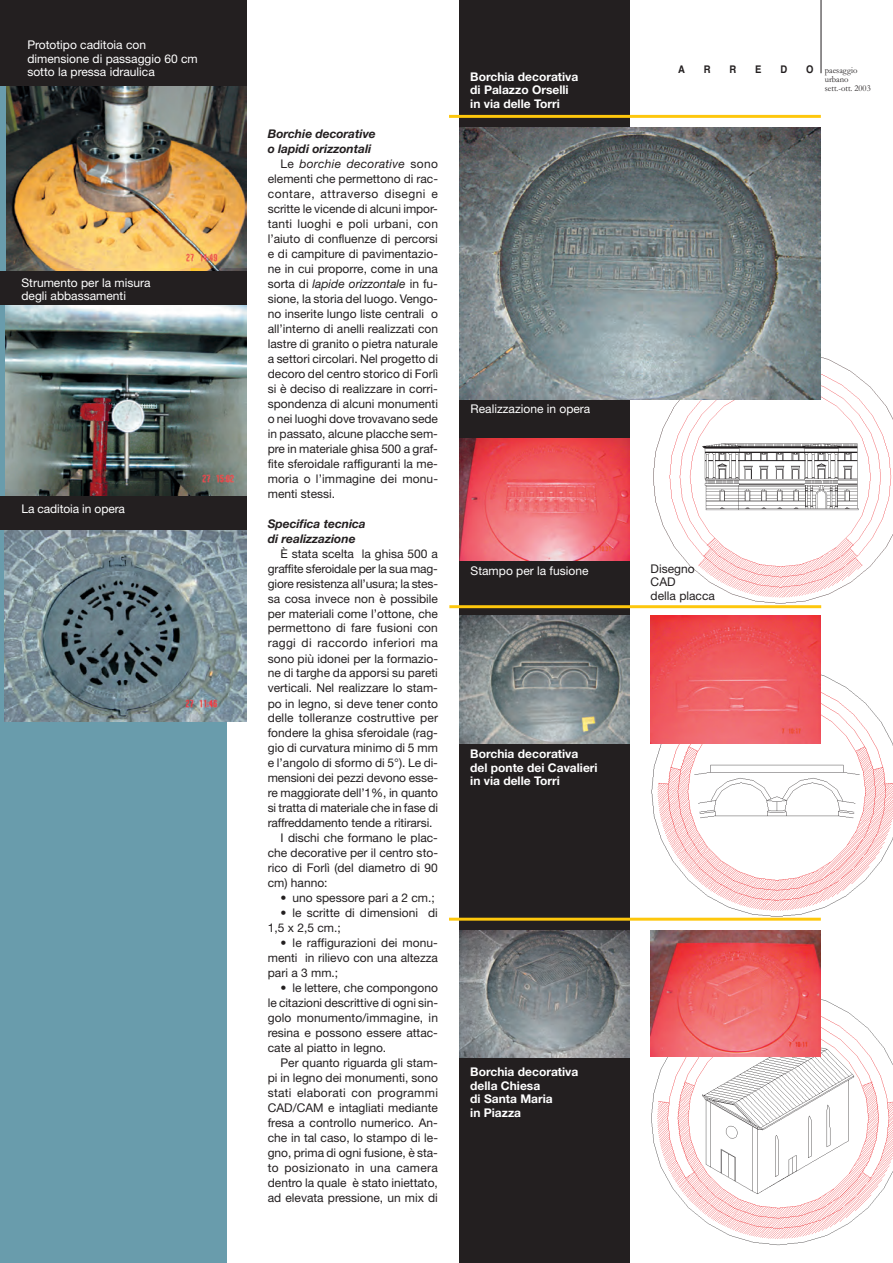
<style>
.page{position:relative;width:893px;height:1263px;background:#fff}
.page>*{position:absolute;margin:0;border:0;box-sizing:border-box;transform-origin:0 0}
.t1{font:12px/15px "Helvetica Neue";color:#231f20;text-align:justify}
.t2{font:12px/13.5px "Helvetica Neue";color:#fff}
.t3{font:700 12px/13.5px "Helvetica Neue";color:#fff}
.t4{font:italic 700 12px/15px "Helvetica Neue";color:#231f20}
.t5{font:italic 12px "Helvetica Neue";letter-spacing:.01em;color:#231f20}
.t6{font:12px "Helvetica Neue";letter-spacing:.04em;color:#231f20}
.t7{font:12px "Helvetica Neue";letter-spacing:.02em;color:#231f20}
.t8{font:12px "Helvetica Neue";letter-spacing:.025em;color:#231f20}
.t9{font:700 10.5px "Helvetica";color:#231f20;scale:.9 1}
.t10{font:9px/9px "Garamond";color:#231f20;scale:.96 1}
.s1{font-style:normal}
</style>
<div class="page">
<hr style="left:820px;top:0;width:1px;height:73px;background:#231f20">
<div style="left:459px;top:0;width:170px;height:1263px;background:#231f20"></div>
<img style="left:651px;top:991px;width:241px;height:255px">
<img style="left:653px;top:350px;width:239px;height:256px">
<div style="left:0;top:204px;width:226px;height:1059px;background:#699cac"></div>
<svg style="left:0;top:85px;width:195px;height:478px"></svg>
<img style="left:6px;top:85px;width:240px;height:186px">
<img style="left:6px;top:304px;width:240px;height:192px">
<img style="left:5px;top:530px;width:241px;height:192px">
<div style="left:0;top:271px;width:246px;height:33px;background:#231f20"></div>
<div style="left:0;top:0;width:246px;height:85px;background:#231f20"></div>
<img style="left:459px;top:128px;width:361px;height:272px">
<img style="left:459px;top:438px;width:170px;height:123px">
<img style="left:650px;top:666px;width:242px;height:255px">
<img style="left:459px;top:615px;width:170px;height:128px">
<img style="left:650px;top:615px;width:170px;height:128px">
<img style="left:459px;top:930px;width:170px;height:127px">
<img style="left:650px;top:930px;width:170px;height:127px">
<hr style="left:449px;top:605px;width:372px;height:3px;background:#fec70c">
<hr style="left:449px;top:918px;width:371px;height:3px;background:#fec70c">
<hr style="left:449px;top:115px;width:371px;height:3px;background:#fec70c">
<div style="left:0;top:496px;width:246px;height:33px;background:#231f20"></div>
<p class="t2" style="left:27px;top:40px;width:172px">Prototipo caditoia con dimensione di passaggio 60 cm sotto la pressa idraulica</p>
<p class="t2" style="left:21px;top:277px;width:130px">Strumento per la misura degli abbassamenti</p>
<p class="t2" style="left:21px;top:503px;width:105px">La caditoia in opera</p>
<p class="t4" style="left:268px;top:127px;width:110px">Borchie decorative</p>
<p class="t4" style="left:268px;top:142px;width:105px">o lapidi orizzontali</p>
<p class="t5" style="left:280px;top:159px;width:159px"><span class="s1">Le</span> borchie decorative <span class="s1">sono</span></p>
<p class="t1" style="left:268px;top:172px;width:172px">elementi che permettono di rac-</p>
<p class="t6" style="left:268px;top:189px;width:172px">contare, attraverso disegni e</p>
<p class="t1" style="left:268px;top:202px;width:172px">scritte le vicende di alcuni impor-</p>
<p class="t7" style="left:268px;top:219px;width:172px">tanti luoghi e poli urbani, con</p>
<p class="t1" style="left:268px;top:232px;width:172px">l’aiuto di confluenze di percorsi</p>
<p class="t1" style="left:268px;top:247px;width:172px">e di campiture di pavimentazio-</p>
<p class="t1" style="left:268px;top:262px;width:172px">ne in cui proporre, come in una</p>
<p class="t5" style="left:268px;top:279px;width:172px"><span class="s1">sorta di</span> lapide orizzontale <span class="s1">in fu-</span></p>
<p class="t1" style="left:268px;top:292px;width:172px">sione, la storia del luogo. Vengo-</p>
<p class="t1" style="left:268px;top:307px;width:172px">no inserite lungo liste centrali o</p>
<p class="t1" style="left:268px;top:322px;width:172px">all’interno di anelli realizzati con</p>
<p class="t1" style="left:268px;top:337px;width:172px">lastre di granito o pietra naturale</p>
<p class="t1" style="left:268px;top:352px;width:172px">a settori circolari. Nel progetto di</p>
<p class="t1" style="left:268px;top:367px;width:172px">decoro del centro storico di Forlì</p>
<p class="t1" style="left:268px;top:382px;width:172px">si è deciso di realizzare in corri-</p>
<p class="t1" style="left:268px;top:397px;width:172px">spondenza di alcuni monumenti</p>
<p class="t1" style="left:268px;top:412px;width:172px">o nei luoghi dove trovavano sede</p>
<p class="t1" style="left:268px;top:427px;width:172px">in passato, alcune placche sem-</p>
<p class="t1" style="left:268px;top:442px;width:172px">pre in materiale ghisa 500 a graf-</p>
<p class="t1" style="left:268px;top:457px;width:172px">fite sferoidale raffiguranti la me-</p>
<p class="t1" style="left:268px;top:472px;width:172px">moria o l’immagine dei monu-</p>
<p class="t1" style="left:268px;top:487px;width:69px">menti stessi.</p>
<p class="t4" style="left:268px;top:517px;width:99px">Specifica tecnica di realizzazione</p>
<p class="t1" style="left:280px;top:547px;width:159px">È stata scelta la ghisa 500 a</p>
<p class="t1" style="left:268px;top:562px;width:172px">graffite sferoidale per la sua mag-</p>
<p class="t1" style="left:268px;top:577px;width:172px">giore resistenza all’usura; la stes-</p>
<p class="t1" style="left:268px;top:592px;width:172px">sa cosa invece non è possibile</p>
<p class="t1" style="left:268px;top:607px;width:172px">per materiali come l’ottone, che</p>
<p class="t1" style="left:268px;top:622px;width:172px">permettono di fare fusioni con</p>
<p class="t8" style="left:268px;top:639px;width:172px">raggi di raccordo inferiori ma</p>
<p class="t1" style="left:268px;top:652px;width:172px">sono più idonei per la formazio-</p>
<p class="t1" style="left:268px;top:667px;width:172px">ne di targhe da apporsi su pareti</p>
<p class="t1" style="left:268px;top:682px;width:172px">verticali. Nel realizzare lo stam-</p>
<p class="t1" style="left:268px;top:697px;width:172px">po in legno, si deve tener conto</p>
<p class="t1" style="left:268px;top:712px;width:172px">delle tolleranze costruttive per</p>
<p class="t1" style="left:268px;top:727px;width:172px">fondere la ghisa sferoidale (rag-</p>
<p class="t1" style="left:268px;top:742px;width:172px">gio di curvatura minimo di 5 mm</p>
<p class="t1" style="left:268px;top:757px;width:172px">e l’angolo di sformo di 5°). Le di-</p>
<p class="t1" style="left:268px;top:772px;width:172px">mensioni dei pezzi devono esse-</p>
<p class="t1" style="left:268px;top:787px;width:172px">re maggiorate dell’1%, in quanto</p>
<p class="t1" style="left:268px;top:802px;width:172px">si tratta di materiale che in fase di</p>
<p class="t1" style="left:268px;top:817px;width:166px">raffreddamento tende a ritirarsi.</p>
<p class="t1" style="left:280px;top:832px;width:159px">I dischi che formano le plac-</p>
<p class="t1" style="left:268px;top:847px;width:172px">che decorative per il centro sto-</p>
<p class="t1" style="left:268px;top:862px;width:172px">rico di Forlì (del diametro di 90</p>
<p class="t1" style="left:268px;top:877px;width:61px">cm) hanno:</p>
<p class="t1" style="left:280px;top:892px;width:156px">• uno spessore pari a 2 cm.;</p>
<p class="t1" style="left:268px;top:907px;width:172px;text-indent:13px">• le scritte di dimensioni di<br>1,5 x 2,5 cm.;</p>
<p class="t1" style="left:268px;top:937px;width:172px;text-indent:13px">• le raffigurazioni dei monu&shy;menti in rilievo con una altezza pari a 3 mm.;</p>
<p class="t1" style="left:268px;top:982px;width:172px;text-indent:13px">• le lettere, che compongono le citazioni descrittive di ogni sin&shy;golo monumento/immagine, in resina e possono essere attac&shy;cate al piatto in legno.</p>
<p class="t1" style="left:268px;top:1057px;width:172px;text-indent:13px">Per quanto riguarda gli stam&shy;pi in legno dei monumenti, sono stati elaborati con programmi CAD/CAM e intagliati mediante fresa a controllo numerico. An&shy;che in tal caso, lo stampo di le&shy;gno, prima di ogni fusione, è sta&shy;to posizionato in una camera dentro la quale è stato iniettato, ad elevata pressione, un mix di</p>
<p class="t3" style="left:470px;top:71px;width:110px">Borchia decorativa di Palazzo Orselli in via delle Torri</p>
<p class="t9" style="left:678px;top:66px;width:9px">A</p>
<p class="t9" style="left:703px;top:66px;width:9px">R</p>
<p class="t9" style="left:729px;top:66px;width:9px">R</p>
<p class="t9" style="left:755px;top:66px;width:9px">E</p>
<p class="t9" style="left:780px;top:66px;width:9px">D</p>
<p class="t9" style="left:806px;top:66px;width:10px">O</p>
<p class="t10" style="left:824px;top:67px;width:49px">paesaggio urbano sett.-ott. 2003</p>
<p class="t2" style="left:470px;top:403px;width:121px">Realizzazione in opera</p>
<p class="t2" style="left:470px;top:565px;width:119px">Stampo per la fusione</p>
<p class="t1" style="left:650px;top:563px;width:66px;line-height:13.5px;text-align:left">Disegno<br>CAD<br>della placca</p>
<p class="t3" style="left:470px;top:748px;width:129px">Borchia decorativa del ponte dei Cavalieri in via delle Torri</p>
<p class="t3" style="left:470px;top:1066px;width:110px">Borchia decorativa della Chiesa<br>di Santa Maria<br>in Piazza</p>
</div>
